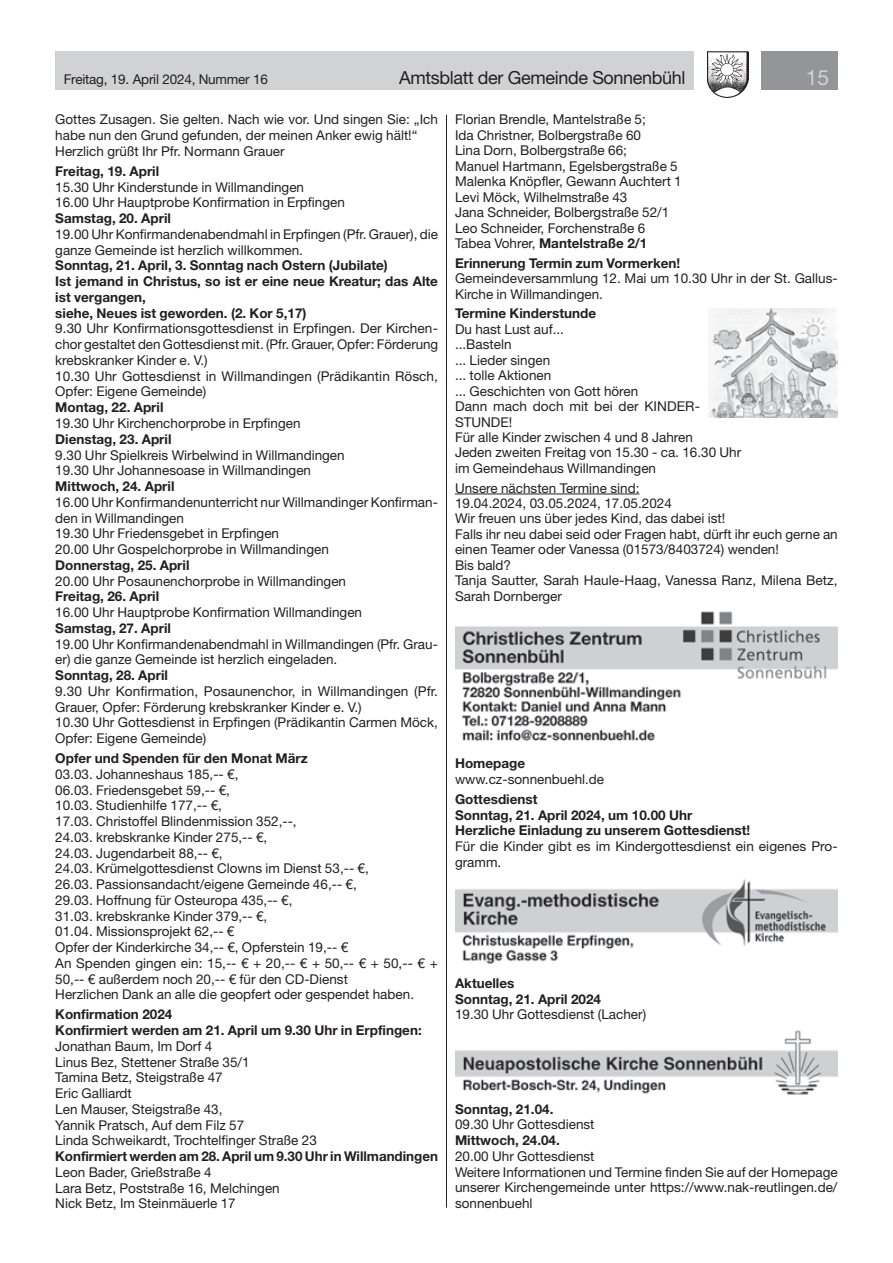
<style>
.page{position:relative;width:893px;height:1263px;background:#fff}
.page>*{position:absolute;margin:0;border:0;box-sizing:border-box;transform-origin:0 0}
.t1{font:21px "Helvetica Neue LT Std";color:#d1d2d4}
.t2{font:18px "Helvetica Neue LT Std";letter-spacing:-.02em;color:#231f20}
.t3{font:13.5px/15.8px "Helvetica Neue LT Std";color:#231f20}
.t4{font:700 13.5px/15.8px "Helvetica Neue LT Std";color:#231f20}
.s1{font-weight:700}
</style>
<div class="page">
<div style="left:55px;top:51px;width:639px;height:38px;background:#d1d2d4"></div>
<div style="left:761px;top:51px;width:77px;height:38px;background:#939598"></div>
<img style="left:707px;top:51px;width:41px;height:47px">
<hr style="left:455px;top:494px;width:184px;height:1px;background:#231f20">
<img style="left:455px;top:611px;width:383px;height:131px">
<img style="left:455px;top:879px;width:383px;height:85px">
<img style="left:455px;top:1030px;width:383px;height:65px">
<img style="left:708px;top:309px;width:130px;height:109px">
<hr style="left:446px;top:115px;width:1px;height:1093px;background:#231f20">
<p class="t3" style="left:64px;top:71px;width:206px">Freitag, 19. April 2024, Nummer 16</p>
<h2 class="t2" style="left:399px;top:67px;width:288px">Amtsblatt der Gemeinde Sonnenbühl</h2>
<h1 class="t1" style="left:806px;top:65px;width:25px">15</h1>
<p class="t3" style="left:55px;top:112px;width:384px">Gottes Zusagen. Sie gelten. Nach wie vor. Und singen Sie: „Ich habe nun den Grund gefunden, der meinen Anker ewig hält!“<br>Herzlich grüßt Ihr Pfr. Normann Grauer</p>
<p class="t4" style="left:55px;top:163px;width:105px">Freitag, 19. April</p>
<p class="t3" style="left:55px;top:179px;width:291px">15.30 Uhr Kinderstunde in Willmandingen<br>16.00 Uhr Hauptprobe Konfirmation in Erpfingen</p>
<p class="t4" style="left:55px;top:210px;width:117px">Samstag, 20. April</p>
<p class="t3" style="left:55px;top:226px;width:384px">19.00 Uhr Konfirmandenabendmahl in Erpfingen (Pfr. Grauer), die ganze Gemeinde ist herzlich willkommen.</p>
<p class="t4" style="left:55px;top:257px;width:384px">Sonntag, 21. April, 3. Sonntag nach Ostern (Jubilate)<br>Ist jemand in Christus, so ist er eine neue Kreatur; das Alte ist vergangen,<br>siehe, Neues ist geworden. (2. Kor 5,17)</p>
<p class="t3" style="left:55px;top:321px;width:384px">9.30 Uhr Konfirmationsgottesdienst in Erpfingen. Der Kirchen&shy;chor gestaltet den Gottesdienst mit. (Pfr. Grauer, Opfer: Förderung krebskranker Kinder e. V.)<br>10.30 Uhr Gottesdienst in Willmandingen (Prädikantin Rösch, Opfer: Eigene Gemeinde)</p>
<p class="t4" style="left:55px;top:399px;width:110px">Montag, 22. April</p>
<p class="t3" style="left:55px;top:415px;width:247px">19.30 Uhr Kirchenchorprobe in Erpfingen</p>
<p class="t4" style="left:55px;top:431px;width:118px">Dienstag, 23. April</p>
<p class="t3" style="left:55px;top:447px;width:291px">9.30 Uhr Spielkreis Wirbelwind in Willmandingen<br>19.30 Uhr Johannesoase in Willmandingen</p>
<p class="t4" style="left:55px;top:478px;width:121px">Mittwoch, 24. April</p>
<p class="t3" style="left:55px;top:494px;width:384px">16.00 Uhr Konfirmandenunterricht nur Willmandinger Konfirman&shy;den in Willmandingen<br>19.30 Uhr Friedensgebet in Erpfingen<br>20.00 Uhr Gospelchorprobe in Willmandingen</p>
<p class="t4" style="left:55px;top:557px;width:136px">Donnerstag, 25. April</p>
<p class="t3" style="left:55px;top:573px;width:292px">20.00 Uhr Posaunenchorprobe in Willmandingen</p>
<p class="t4" style="left:55px;top:588px;width:105px">Freitag, 26. April</p>
<p class="t3" style="left:55px;top:604px;width:308px">16.00 Uhr Hauptprobe Konfirmation Willmandingen</p>
<p class="t4" style="left:55px;top:620px;width:117px">Samstag, 27. April</p>
<p class="t3" style="left:55px;top:636px;width:384px">19.00 Uhr Konfirmandenabendmahl in Willmandingen (Pfr. Grau&shy;er) die ganze Gemeinde ist herzlich eingeladen.</p>
<p class="t4" style="left:55px;top:667px;width:114px">Sonntag, 28. April</p>
<p class="t3" style="left:55px;top:683px;width:384px">9.30 Uhr Konfirmation, Posaunenchor, in Willmandingen (Pfr.<br>Grauer, Opfer: Förderung krebskranker Kinder e. V.)<br>10.30 Uhr Gottesdienst in Erpfingen (Prädikantin Carmen Möck, Opfer: Eigene Gemeinde)</p>
<p class="t4" style="left:55px;top:750px;width:254px">Opfer und Spenden für den Monat März</p>
<p class="t3" style="left:55px;top:766px;width:384px">03.03. Johanneshaus 185,-- €,<br>06.03. Friedensgebet 59,-- €,<br>10.03. Studienhilfe 177,-- €,<br>17.03. Christoffel Blindenmission 352,--,<br>24.03. krebskranke Kinder 275,-- €,<br>24.03. Jugendarbeit 88,-- €,<br>24.03. Krümelgottesdienst Clowns im Dienst 53,-- €,<br>26.03. Passionsandacht/eigene Gemeinde 46,-- €,<br>29.03. Hoffnung für Osteuropa 435,-- €,<br>31.03. krebskranke Kinder 379,-- €,<br>01.04. Missionsprojekt 62,-- €<br>Opfer der Kinderkirche 34,-- €, Opferstein 19,-- €<br>An Spenden gingen ein: 15,-- € + 20,-- € + 50,-- € + 50,-- € + 50,-- € außerdem noch 20,-- € für den CD-Dienst<br>Herzlichen Dank an alle die geopfert oder gespendet haben.</p>
<p class="t4" style="left:55px;top:1006px;width:368px">Konfirmation 2024<br>Konfirmiert werden am 21. April um 9.30 Uhr in Erpfingen:</p>
<p class="t3" style="left:55px;top:1038px;width:263px">Jonathan Baum, Im Dorf 4<br>Linus Bez, Stettener Straße 35/1<br>Tamina Betz, Steigstraße 47<br>Eric Galliardt<br>Len Mauser, Steigstraße 43,<br>Yannik Pratsch, Auf dem Filz 57<br>Linda Schweikardt, Trochtelfinger Straße 23</p>
<p class="t4" style="left:55px;top:1148px;width:384px">Konfirmiert werden am 28. April um 9.30 Uhr in Willmandingen</p>
<p class="t3" style="left:55px;top:1164px;width:226px">Leon Bader, Grießstraße 4<br>Lara Betz, Poststraße 16, Melchingen<br>Nick Betz, Im Steinmäuerle 17</p>
<p class="t3" style="left:455px;top:112px;width:228px">Florian Brendle, Mantelstraße 5;<br>Ida Christner, Bolbergstraße 60<br>Lina Dorn, Bolbergstraße 66;<br>Manuel Hartmann, Egelsbergstraße 5<br>Malenka Knöpfler, Gewann Auchtert 1<br>Levi Möck, Wilhelmstraße 43<br>Jana Schneider, Bolbergstraße 52/1<br>Leo Schneider, Forchenstraße 6<br>Tabea Vohrer, <span class="s1">Mantelstraße 2/1</span></p>
<p class="t4" style="left:455px;top:255px;width:227px">Erinnerung Termin zum Vormerken!</p>
<p class="t3" style="left:455px;top:270px;width:384px">Gemeindeversammlung 12. Mai um 10.30 Uhr in der St. Gallus-<br>Kirche in Willmandingen.</p>
<p class="t4" style="left:455px;top:305px;width:143px">Termine Kinderstunde</p>
<p class="t3" style="left:455px;top:321px;width:288px">Du hast Lust auf...<br>...Basteln<br>... Lieder singen<br>... tolle Aktionen<br>... Geschichten von Gott hören<br>Dann mach doch mit bei der KINDER-<br>STUNDE!<br>Für alle Kinder zwischen 4 und 8 Jahren<br>Jeden zweiten Freitag von 15.30 - ca. 16.30 Uhr im Gemeindehaus Willmandingen</p>
<p class="t3" style="left:455px;top:480px;width:384px">Unsere nächsten Termine sind:<br>19.04.2024, 03.05.2024, 17.05.2024<br>Wir freuen uns über jedes Kind, das dabei ist!<br>Falls ihr neu dabei seid oder Fragen habt, dürft ihr euch gerne an einen Teamer oder Vanessa (01573/8403724) wenden!<br>Bis bald?<br>Tanja Sautter, Sarah Haule-Haag, Vanessa Ranz, Milena Betz, Sarah Dornberger</p>
<p class="t4" style="left:455px;top:755px;width:72px">Homepage</p>
<p class="t3" style="left:455px;top:771px;width:151px">www.cz-sonnenbuehl.de</p>
<p class="t4" style="left:455px;top:791px;width:297px">Gottesdienst<br>Sonntag, 21. April 2024, um 10.00 Uhr<br>Herzliche Einladung zu unserem Gottesdienst!</p>
<p class="t3" style="left:455px;top:838px;width:384px">Für die Kinder gibt es im Kindergottesdienst ein eigenes Pro&shy;gramm.</p>
<p class="t4" style="left:455px;top:975px;width:148px">Aktuelles<br>Sonntag, 21. April 2024</p>
<p class="t3" style="left:455px;top:1006px;width:193px">19.30 Uhr Gottesdienst (Lacher)</p>
<p class="t4" style="left:455px;top:1100px;width:100px">Sonntag, 21.04.</p>
<p class="t3" style="left:455px;top:1116px;width:141px">09.30 Uhr Gottesdienst</p>
<p class="t4" style="left:455px;top:1132px;width:106px">Mittwoch, 24.04.</p>
<p class="t3" style="left:455px;top:1148px;width:384px">20.00 Uhr Gottesdienst<br>Weitere Informationen und Termine finden Sie auf der Homepage unserer Kirchengemeinde unter https://www.nak-reutlingen.de/ sonnenbuehl</p>
</div>
